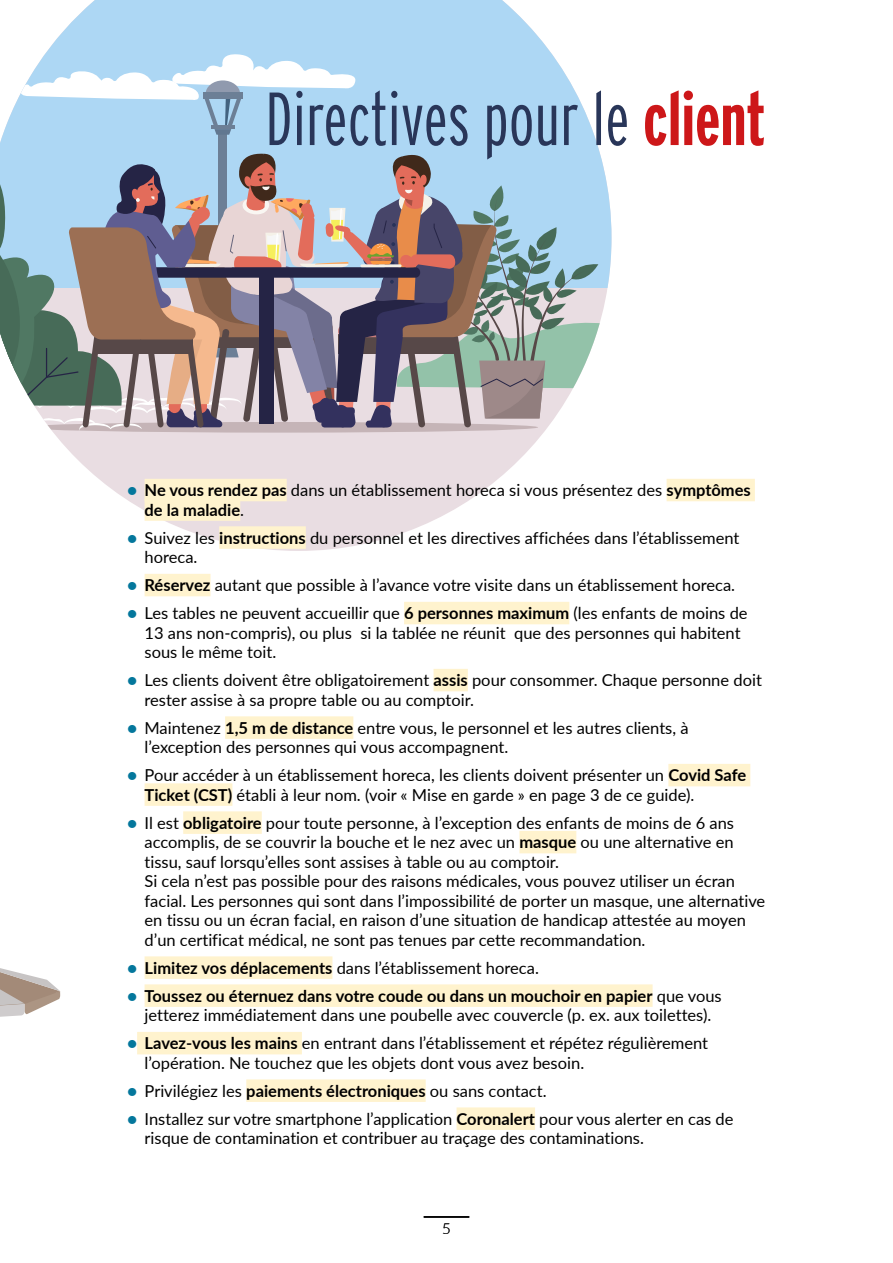
<style>
.page{position:relative;width:893px;height:1263px;background:#fff}
.page>*{position:absolute;margin:0;border:0;box-sizing:border-box;transform-origin:0 0}
.Title{font:300 75px "Interstate Compressed";color:#293659}
.Body_text_bullet{font:16.5px/19.5px "Lato";color:#000}
.t1{font:300 15px "Lato";color:#000}
.s1{font-weight:700;color:#cd1719}
.s2{font-weight:900;color:#04779c}
.s3{font-weight:700}
</style>
<div class="page">
<svg style="left:0;top:968px;width:60px;height:49px"></svg>
<hr style="left:424px;top:1216px;width:45px;height:2px;background:#000">
<svg style="left:53px;top:432px;width:491px;height:119px;fill:#e9dde2"></svg>
<svg style="left:22px;top:422px;width:516px;height:11px"></svg>
<svg style="left:0;top:0;width:599px;height:150px;fill:#add7f4"></svg>
<div style="left:219px;top:133px;width:8px;height:92px;background:#6c7f96"></div>
<svg style="left:16px;top:54px;width:340px;height:81px"></svg>
<div style="left:203px;top:92px;width:40px;height:6px;background:#6c7f96"></div>
<svg style="left:0;top:150px;width:611px;height:282px"></svg>
<div style="left:145px;top:479px;width:142px;height:22px;background:#fff3ce"></div>
<div style="left:667px;top:479px;width:88px;height:22px;background:#fff3ce"></div>
<div style="left:145px;top:498px;width:95px;height:23px;background:#fff3ce"></div>
<div style="left:219px;top:526px;width:87px;height:23px;background:#fff3ce"></div>
<div style="left:145px;top:574px;width:65px;height:22px;background:#fff3ce"></div>
<div style="left:404px;top:602px;width:165px;height:22px;background:#fff3ce"></div>
<div style="left:433px;top:669px;width:35px;height:22px;background:#fff3ce"></div>
<div style="left:225px;top:716px;width:128px;height:23px;background:#fff3ce"></div>
<div style="left:668px;top:764px;width:82px;height:22px;background:#fff3ce"></div>
<div style="left:145px;top:783px;width:87px;height:23px;background:#fff3ce"></div>
<div style="left:183px;top:811px;width:79px;height:23px;background:#fff3ce"></div>
<div style="left:519px;top:831px;width:57px;height:22px;background:#fff3ce"></div>
<div style="left:145px;top:956px;width:187px;height:23px;background:#fff3ce"></div>
<div style="left:145px;top:984px;width:508px;height:23px;background:#fff3ce"></div>
<div style="left:137px;top:1032px;width:165px;height:22px;background:#fff3ce"></div>
<div style="left:246px;top:1079px;width:180px;height:23px;background:#fff3ce"></div>
<div style="left:457px;top:1107px;width:78px;height:23px;background:#fff3ce"></div>
<p class="Title" style="left:265px;top:76px;width:502px">Directives pour le <span class="s1">client</span></p>
<p class="Body_text_bullet" style="left:145px;top:480px;width:608px;text-indent:-17px"><span class="s2">•</span> <span class="s3">Ne vous rendez pas</span> dans un établissement horeca si vous présentez des <span class="s3">symptômes de la maladie</span>.</p>
<p class="Body_text_bullet" style="left:145px;top:527px;width:596px;text-indent:-17px"><span class="s2">•</span> Suivez les <span class="s3">instructions</span> du personnel et les directives affichées dans l’établissement horeca.</p>
<p class="Body_text_bullet" style="left:128px;top:575px;width:609px"><span class="s2">•</span> <span class="s3">Réservez</span> autant que possible à l’avance votre visite dans un établissement horeca.</p>
<p class="Body_text_bullet" style="left:145px;top:603px;width:605px;text-indent:-17px"><span class="s2">•</span> Les tables ne peuvent accueillir que <span class="s3">6 personnes maximum</span> (les enfants de moins de<br>13 ans non-compris), ou plus si la tablée ne réunit que des personnes qui habitent sous le même toit.</p>
<p class="Body_text_bullet" style="left:145px;top:670px;width:619px;text-indent:-17px"><span class="s2">•</span> Les clients doivent être obligatoirement <span class="s3">assis</span> pour consommer. Chaque personne doit rester assise à sa propre table ou au comptoir.</p>
<p class="Body_text_bullet" style="left:145px;top:717px;width:545px;text-indent:-17px"><span class="s2">•</span> Maintenez <span class="s3">1,5 m de distance</span> entre vous, le personnel et les autres clients, à l’exception des personnes qui vous accompagnent.</p>
<p class="Body_text_bullet" style="left:145px;top:765px;width:603px;text-indent:-17px"><span class="s2">•</span> Pour accéder à un établissement horeca, les clients doivent présenter un <span class="s3">Covid Safe<br>Ticket (CST)</span> établi à leur nom. (voir « Mise en garde » en page 3 de ce guide).</p>
<p class="Body_text_bullet" style="left:145px;top:812px;width:622px;text-indent:-17px"><span class="s2">•</span> Il est <span class="s3">obligatoire</span> pour toute personne, à l’exception des enfants de moins de 6 ans accomplis, de se couvrir la bouche et le nez avec un <span class="s3">masque</span> ou une alternative en tissu, sauf lorsqu’elles sont assises à table ou au comptoir.<br>Si cela n’est pas possible pour des raisons médicales, vous pouvez utiliser un écran facial. Les personnes qui sont dans l’impossibilité de porter un masque, une alternative en tissu ou un écran facial, en raison d’une situation de handicap attestée au moyen d’un certificat médical, ne sont pas tenues par cette recommandation.</p>
<p class="Body_text_bullet" style="left:128px;top:957px;width:413px"><span class="s2">•</span> <span class="s3">Limitez vos déplacements</span> dans l’établissement horeca.</p>
<p class="Body_text_bullet" style="left:128px;top:985px;width:596px;text-align:center"><span class="s2">•</span> <span class="s3">Toussez ou éternuez dans votre coude ou dans un mouchoir en papier</span> que vous jetterez immédiatement dans une poubelle avec couvercle (p. ex. aux toilettes).</p>
<p class="Body_text_bullet" style="left:145px;top:1033px;width:565px;text-indent:-17px"><span class="s2">•</span> <span class="s3">Lavez-vous les mains</span> en entrant dans l’établissement et répétez régulièrement l’opération. Ne touchez que les objets dont vous avez besoin.</p>
<p class="Body_text_bullet" style="left:128px;top:1080px;width:420px"><span class="s2">•</span> Privilégiez les <span class="s3">paiements électroniques</span> ou sans contact.</p>
<p class="Body_text_bullet" style="left:145px;top:1108px;width:590px;text-indent:-17px"><span class="s2">•</span> Installez sur votre smartphone l’application <span class="s3">Coronalert</span> pour vous alerter en cas de risque de contamination et contribuer au traçage des contaminations.</p>
<p class="t1" style="left:442px;top:1218px;width:10px">5</p>
</div>
